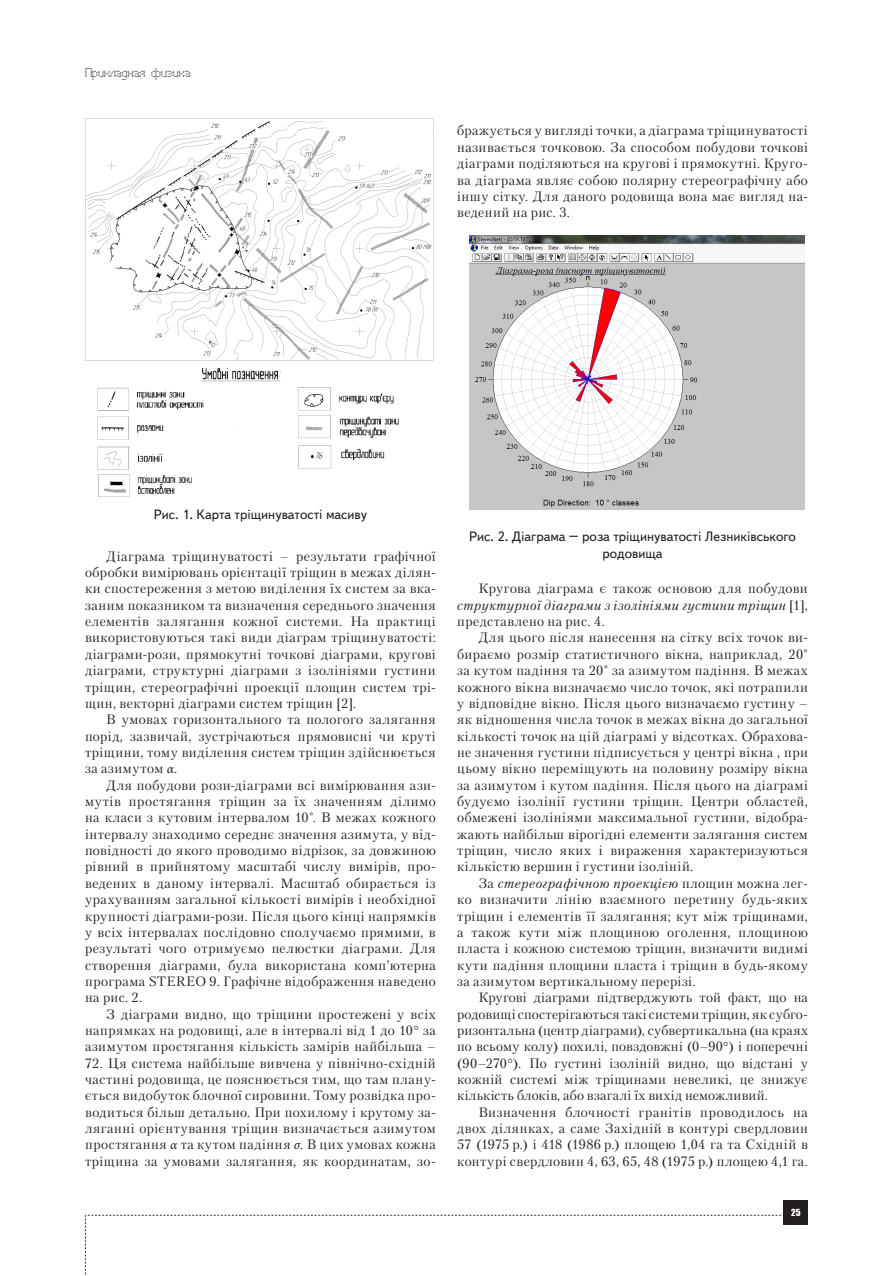
<style>
.page{position:relative;width:893px;height:1276px;background:#fff}
.page>*{position:absolute;margin:0;border:0;box-sizing:border-box;transform-origin:0 0}
.Text{font:13.5px/16.4px "Petersburg C";letter-spacing:.035em;color:#231f20;text-align:justify}
.risunok{font:13.5px/16.2px "Text Book C";color:#231f20;text-align:center}
.t1{font:12px "Perfo";letter-spacing:.015em;color:#231f20}
.t2{font:9px "Impact";color:#fff}
.s1{font-family:"Minion Pro";font-style:italic}
.s2{font-style:italic}
</style>
<div class="page">
<svg style="left:85px;top:1215px;width:699px;height:61px"></svg>
<div style="left:784px;top:1200px;width:24px;height:25px;background:#231f20"></div>
<img style="left:85px;top:119px;width:349px;height:378px">
<img style="left:469px;top:236px;width:335px;height:274px">
<p class="t1" style="left:85px;top:66px;width:107px">Прикладная физика</p>
<p class="Text" style="left:457px;top:122px;width:352px">бражується у вигляді точки, а діаграма тріщинуватості називається точковою. За способом побудови точкові діаграми поділяються на кругові і прямокутні. Круго&shy;ва діаграма являє собою полярну стереографічну або іншу сітку. Для даного родовища вона має вигляд на&shy;ведений на рис. 3.</p>
<p class="risunok" style="left:154px;top:507px;width:215px">Рис. 1. Карта тріщинуватості масиву</p>
<p class="Text" style="left:85px;top:547px;width:352px;text-align:left;text-indent:21px">Діаграма тріщинуватості – результати графічної обробки вимірювань орієнтації тріщин в межах ділян&shy;ки спостереження з метою виділення їх систем за вка&shy;заним показником та визначення середнього значення елементів залягання кожної системи. На практиці використовуються такі види діаграм тріщинуватості: діаграми-рози, прямокутні точкові діаграми, кругові діаграми, структурні діаграми з ізолініями густини тріщин, стереографічні проекції площин систем трі&shy;щин, векторні діаграми систем тріщин [2].</p>
<p class="Text" style="left:85px;top:711px;width:352px;text-indent:21px">В умовах горизонтального та пологого залягання порід, зазвичай, зустрічаються прямовисні чи круті тріщини, тому виділення систем тріщин здійснюється за азимутом <span class="s1">α</span>.</p>
<p class="Text" style="left:85px;top:776px;width:352px;text-indent:21px">Для побудови рози-діаграми всі вимірювання ази&shy;мутів простягання тріщин за їх значенням ділимо на класи з кутовим інтервалом 10°. В межах кожного інтервалу знаходимо середнє значення азимута, у від&shy;повідності до якого проводимо відрізок, за довжиною рівний в прийнятому масштабі числу вимірів, про&shy;ведених в даному інтервалі. Масштаб обирається із урахуванням загальної кількості вимірів і необхідної крупності діаграми-рози. Після цього кінці напрямків у всіх інтервалах послідовно сполучаємо прямими, в результаті чого отримуємо пелюстки діаграми. Для створення діаграми, була використана комп’ютерна програма STEREO 9. Графічне відображення наведено на рис. 2.</p>
<p class="Text" style="left:85px;top:1005px;width:352px;text-indent:21px">З діаграми видно, що тріщини простежені у всіх напрямках на родовищі, але в інтервалі від 1 до 10 за азимутом простягання кількість замірів найбільша –</p>
<p class="Text" style="left:85px;top:1054px;width:352px">72. Ця система найбільше вивчена у північно-східній частині родовища, це пояснюється тим, що там плану&shy;ється видобуток блочної сировини. Тому розвідка про&shy;водиться більш детально. При похилому і крутому за&shy;ляганні орієнтування тріщин визначається азимутом простягання <span class="s1">α</span> та кутом падіння <span class="s1">σ</span>. В цих умовах кожна тріщина за умовами залягання, як координатам, зо-</p>
<p class="risunok" style="left:469px;top:529px;width:329px">Рис. 2. Діаграма – роза тріщинуватості Лезниківського родовища</p>
<p class="Text" style="left:457px;top:580px;width:352px;text-indent:21px">Кругова діаграма є також основою для побудови <span class="s2">структурної діаграми з ізолініями густини тріщин</span> [1], представлено на рис. 4.</p>
<p class="Text" style="left:457px;top:629px;width:352px;text-indent:21px">Для цього після нанесення на сітку всіх точок ви&shy;бираємо розмір статистичного вікна, наприклад, 20° за кутом падіння та 20° за азимутом падіння. В межах кожного вікна визначаємо число точок, які потрапили у відповідне вікно. Після цього визначаємо густину – як відношення числа точок в межах вікна до загальної кількості точок на цій діаграмі у відсотках. Обрахова&shy;не значення густини підписується у центрі вікна , при цьому вікно переміщують на половину розміру вікна за азимутом і кутом падіння. Після цього на діаграмі будуємо ізолінії густини тріщин. Центри областей, обмежені ізолініями максимальної густини, відобра&shy;жають найбільш вірогідні елементи залягання систем тріщин, число яких і вираження характеризуються кількістю вершин і густини ізоліній.</p>
<p class="Text" style="left:457px;top:874px;width:352px;text-indent:21px">За <span class="s2">стереографічною проекцією</span> площин можна лег&shy;ко визначити лінію взаємного перетину будь-яких тріщин і елементів її залягання; кут між тріщинами, а також кути між площиною оголення, площиною пласта і кожною системою тріщин, визначити видимі кути падіння площини пласта і тріщин в будь-якому за азимутом вертикальному перерізі.</p>
<p class="Text" style="left:457px;top:989px;width:352px;text-indent:21px">Кругові діаграми підтверджують той факт, що на родовищі спостерігаються такі системи тріщин, як субго&shy;ризонтальна (центр діаграми), субвертикальна (на краях по всьому колу) похилі, повздовжні (0–90 ) і поперечні (90–270 ). По густині ізоліній видно, що відстані у кожній системі між тріщинами невеликі, це знижує кількість блоків, або взагалі їх вихід неможливий.</p>
<p class="Text" style="left:457px;top:1103px;width:352px;text-indent:21px">Визначення блочності гранітів проводилось на двох ділянках, а саме Західній в контурі свердловин 57 (1975 р.) і 418 (1986 р.) площею 1,04 га та Східній в контурі свердловин 4, 63, 65, 48 (1975 р.) площею 4,1 га.</p>
<p class="t2" style="left:791px;top:1207px;width:11px">25</p>
</div>
